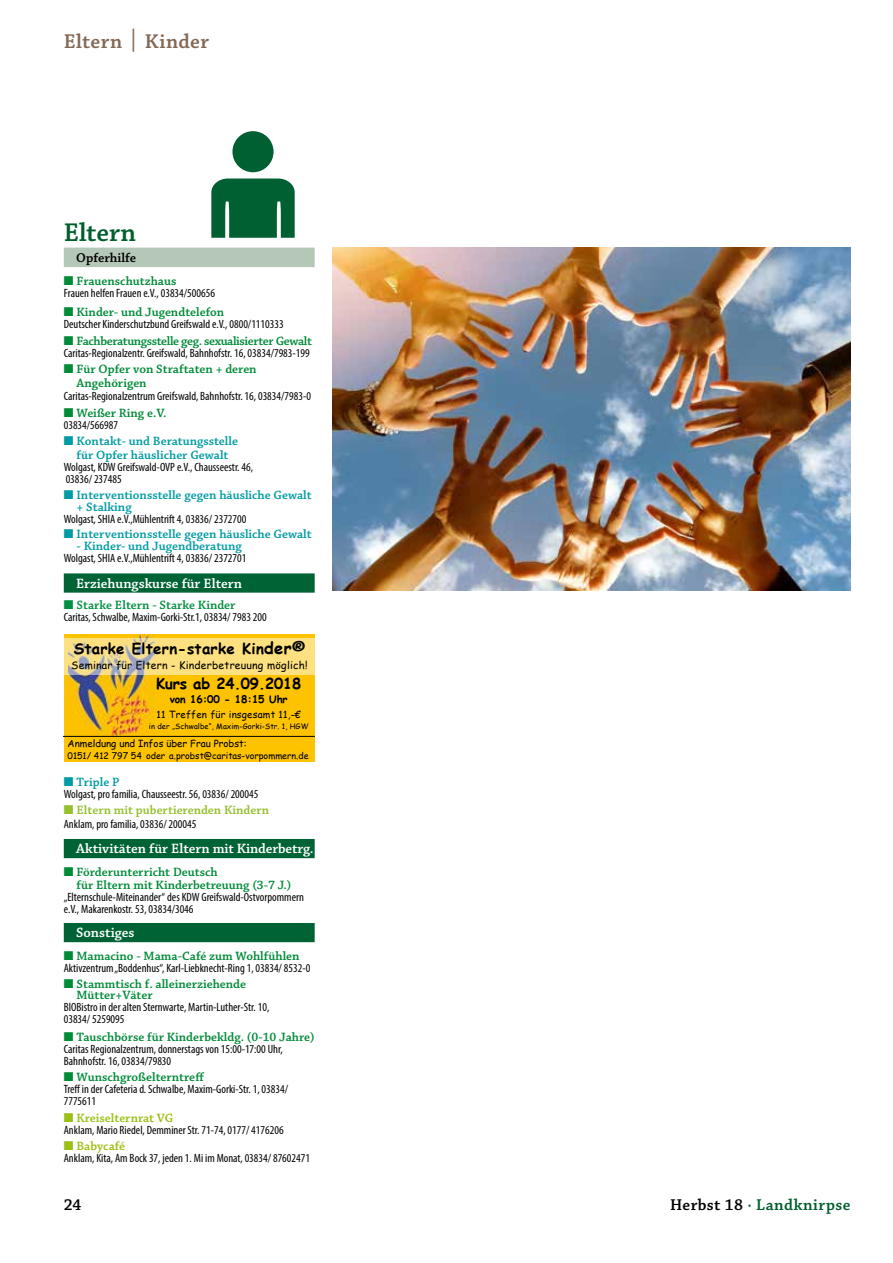
<style>
.page{position:relative;width:893px;height:1263px;background:#fff}
.page>*{position:absolute;margin:0;border:0;box-sizing:border-box;transform-origin:0 0}
.t1{font:600 27px "Chaparral Pro";letter-spacing:-.005em;color:#005e2d}
.t2{font:600 21px "Chaparral Pro";letter-spacing:.015em;color:#826854}
.t3{font:600 16.5px "Chaparral Pro";letter-spacing:.025em;color:#005e2d}
.t4{font:600 16.5px "Chaparral Pro";color:#000}
.t5{font:700 15px "Comic Sans MS";letter-spacing:.02em;color:#000}
.t6{font:700 15px "Comic Sans MS";letter-spacing:-.01em;color:#000}
.t7{font:600 14.25px "Chaparral Pro";color:#fff}
.t8{font:600 13.5px "Chaparral Pro";color:#000}
.t9{font:600 12.75px/13.5px "Chaparral Pro";color:#008b39}
.t10{font:600 12.75px/13.5px "Chaparral Pro";color:#009ba4;text-align:center}
.t11{font:600 12.75px "Chaparral Pro";letter-spacing:-.03em;color:#008b39}
.t12{font:600 12.75px "Chaparral Pro";color:#95bf2d}
.t13{font:600 12.75px "Chaparral Pro";color:#009041}
.t14{font:600 12.75px "Chaparral Pro";color:#9bc014}
.t15{font:condensed 12px/12px "Myriad Pro";color:#000}
.t16{font:10.5px "Comic Sans MS";letter-spacing:.02em;color:#000}
.t17{font:700 10.5px "Comic Sans MS";letter-spacing:-.01em;color:#000}
.t18{font:9.75px "Comic Sans MS";color:#000}
.t19{font:9.75px "Comic Sans MS";letter-spacing:.02em;color:#000}
.t20{font:9px "Comic Sans MS";color:#000}
.t21{font:7.5px "Comic Sans MS";letter-spacing:.01em;color:#000}
.s1{font-size:23.1px}
.s2{font-size:16.5px}
.s3{color:#000}
</style>
<div class="page">
<div style="left:64px;top:248px;width:251px;height:19px;background:#b5c7b6"></div>
<div style="left:64px;top:573px;width:251px;height:20px;background:#006335"></div>
<div style="left:64px;top:839px;width:251px;height:19px;background:#006335"></div>
<div style="left:64px;top:923px;width:251px;height:19px;background:#006335"></div>
<div style="left:232px;top:131px;width:42px;height:41px;background:#006031;border-radius:50%"></div>
<svg style="left:211px;top:178px;width:84px;height:60px;background:#186f44"></svg>
<img style="left:332px;top:247px;width:518px;height:343px">
<div style="left:64px;top:634px;width:251px;height:128px;background:#fdc300"></div>
<img style="left:69px;top:634px;width:86px;height:104px">
<svg style="left:64px;top:638px;width:251px;height:36px;background:#f2da87"></svg>
<hr style="left:64px;top:736px;width:251px;height:1px;background:#000">
<h2 class="t2" style="left:64px;top:29px;width:147px">Eltern <span class="s1">|</span> Kinder</h2>
<h1 class="t1" style="left:64px;top:217px;width:74px">Eltern</h1>
<p class="t8" style="left:76px;top:250px;width:62px">Opferhilfe</p>
<p class="t9" style="left:64px;top:274px;width:114px">■ Frauenschutzhaus</p>
<p class="t15" style="left:64px;top:286px;width:153px">Frauen helfen Frauen e.V., 03834/500656</p>
<p class="t9" style="left:64px;top:306px;width:162px">■ Kinder- und Jugendtelefon</p>
<p class="t15" style="left:64px;top:318px;width:221px">Deutscher Kinderschutzbund Greifswald e.V., 0800/1110333</p>
<p class="t11" style="left:64px;top:333px;width:250px">■ Fachberatungsstelle geg. sexualisierter Gewalt</p>
<p class="t15" style="left:64px;top:346px;width:247px">Caritas-Regionalzentr. Greifswald, Bahnhofstr. 16, 03834/7983-199</p>
<p class="t9" style="left:77px;top:363px;width:182px;text-indent:-13px">■ Für Opfer von Straftaten + deren<br>Angehörigen</p>
<p class="t15" style="left:64px;top:390px;width:249px">Caritas-Regionalzentrum Greifswald, Bahnhofstr. 16, 03834/7983-0</p>
<p class="t9" style="left:64px;top:406px;width:104px">■ Weißer Ring e.V.</p>
<p class="t15" style="left:64px;top:418px;width:56px">03834/566987</p>
<p class="t10" style="left:64px;top:435px;width:176px">■ Kontakt- und Beratungsstelle für Opfer häuslicher Gewalt</p>
<p class="t15" style="left:64px;top:460px;width:191px">Wolgast, KDW Greifswald-OVP e.V., Chausseestr. 46,<br>03836/ 237485</p>
<p class="t10" style="left:77px;top:489px;width:237px;line-height:12px;text-align:left;text-indent:-13px">■ Interventionsstelle gegen häusliche Gewalt + Stalking</p>
<p class="t15" style="left:64px;top:513px;width:184px">Wolgast, SHIA e.V.,Mühlentrift 4, 03836/ 2372700</p>
<p class="t10" style="left:64px;top:528px;width:250px">■ Interventionsstelle gegen häusliche Gewalt</p>
<p class="t10" style="left:77px;top:540px;width:167px">- Kinder- und Jugendberatung</p>
<p class="t15" style="left:64px;top:552px;width:184px">Wolgast, SHIA e.V.,Mühlentrift 4, 03836/ 2372701</p>
<p class="t7" style="left:76px;top:575px;width:168px">Erziehungskurse für Eltern</p>
<p class="t13" style="left:64px;top:597px;width:173px">■ Starke Eltern - Starke Kinder</p>
<p class="t15" style="left:64px;top:610px;width:204px">Caritas, Schwalbe, Maxim-Gorki-Str.1, 03834/ 7983 200</p>
<p class="t5" style="left:74px;top:638px;width:233px">Starke Eltern-starke Kin<span class="s2">der®</span></p>
<p class="t16" style="left:71px;top:658px;width:238px">Seminar für Eltern - Kinderbetreuung möglich!</p>
<p class="t6" style="left:156px;top:673px;width:147px">Kurs ab 24.09.2018</p>
<p class="t17" style="left:170px;top:691px;width:119px">von 16:00 - 18:15 Uhr</p>
<p class="t19" style="left:157px;top:707px;width:146px">11 Treffen für insgesamt 11,-€</p>
<p class="t21" style="left:149px;top:720px;width:161px">in der „Schwalbe“, Maxim-Gorki-Str. 1, HGW</p>
<p class="t18" style="left:68px;top:736px;width:181px">Anmeldung und Infos über Frau Probst:</p>
<p class="t20" style="left:68px;top:749px;width:243px">0151/ 412 797 54 oder a.probst@caritas-vorpommern.de</p>
<p class="t10" style="left:64px;top:775px;width:57px">■ Triple P</p>
<p class="t15" style="left:64px;top:787px;width:196px">Wolgast, pro familia, Chausseestr. 56, 03836/ 200045</p>
<p class="t12" style="left:64px;top:803px;width:207px">■ Eltern mit pubertierenden Kindern</p>
<p class="t15" style="left:64px;top:817px;width:134px">Anklam, pro familia, 03836/ 200045</p>
<p class="t7" style="left:76px;top:840px;width:239px">Aktivitäten für Eltern mit Kinderbetrg.</p>
<p class="t9" style="left:77px;top:865px;width:216px;text-indent:-13px">■ Förderunterricht Deutsch<br>für Eltern mit Kinderbetreuung (3-7 J.)</p>
<p class="t15" style="left:64px;top:891px;width:242px">„Elternschule-Miteinander“ des KDW Greifswald-Ostvorpommern e.V., Makarenkostr. 53, 03834/3046</p>
<p class="t7" style="left:76px;top:924px;width:60px">Sonstiges</p>
<p class="t9" style="left:64px;top:949px;width:237px">■ Mamacino - Mama-Café zum Wohlfühlen</p>
<p class="t15" style="left:64px;top:961px;width:248px">Aktivzentrum „Boddenhus“, Karl-Liebknecht-Ring 1, 03834/ 8532-0</p>
<p class="t9" style="left:77px;top:979px;width:171px;line-height:10.5px;text-indent:-13px">■ Stammtisch f. alleinerziehende<br>Mütter+Väter</p>
<p class="t15" style="left:64px;top:1000px;width:207px">BIOBistro in der alten Sternwarte, Martin-Luther-Str. 10,<br>03834/ 5259095</p>
<p class="t9" style="left:64px;top:1030px;width:252px">■ Tauschbörse für Kinderbekldg. (0-10 Jahre)</p>
<p class="t15" style="left:64px;top:1042px;width:220px">Caritas Regionalzentrum, donnerstags von 15:00-17:00 Uhr,<br>Bahnhofstr. 16, 03834/79830</p>
<p class="t9" style="left:64px;top:1071px;width:142px">■ Wunschgroßelterntreff</p>
<p class="t15" style="left:64px;top:1083px;width:226px">Treff in der Cafeteria d. Schwalbe, Maxim-Gorki-Str. 1, 03834/<br>7775611</p>
<p class="t14" style="left:64px;top:1110px;width:111px">■ Kreiselternrat VG</p>
<p class="t15" style="left:64px;top:1123px;width:221px">Anklam, Mario Riedel, Demminer Str. 71-74, 0177/ 4176206</p>
<p class="t14" style="left:64px;top:1139px;width:63px">■ Babycafé</p>
<p class="t15" style="left:64px;top:1152px;width:248px">Anklam, Kita, Am Bock 37, jeden 1. Mi im Monat, 03834/ 87602471</p>
<h3 class="t4" style="left:64px;top:1196px;width:19px">24</h3>
<h3 class="t3" style="left:670px;top:1196px;width:182px"><span class="s3">Herbst 18</span> · Landknirpse</h3>
</div>
